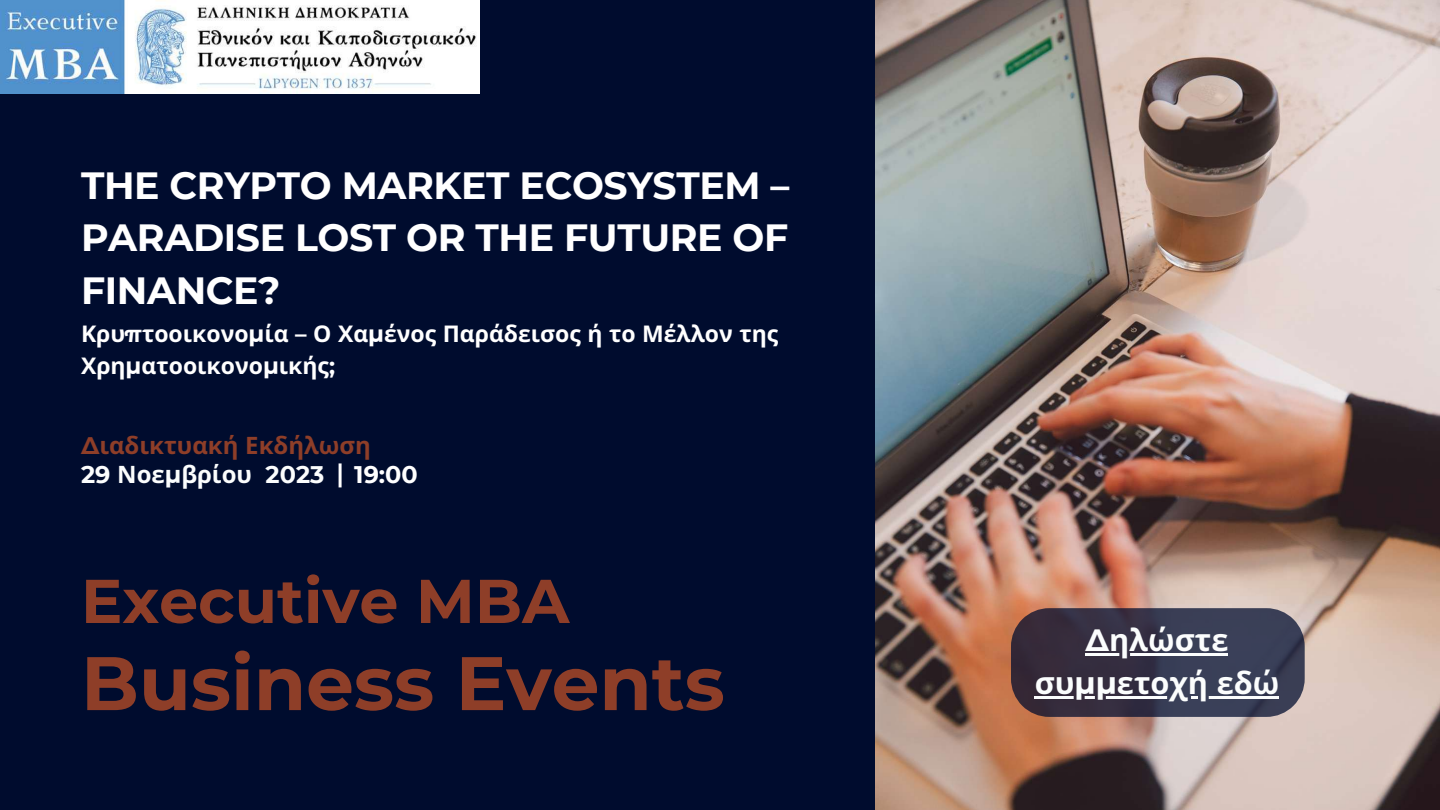
<style>
.page{position:relative;width:1440px;height:810px;background:#000c2e}
.page>*{position:absolute;margin:0;border:0;box-sizing:border-box;transform-origin:0 0}
.t1{font:700 75.7px "Montserrat";color:#8e3e28}
.t2{font:700 61.8px "Montserrat";color:#8e3e28}
.t3{font:700 37.9px/52.5px "Montserrat";letter-spacing:-.01em;color:#fff;text-align:justify}
.t4{font:700 30.7px/42.8px "Noto Sans";color:#fbfdfd;text-align:center}
.t5{font:700 24px/28.5px "Noto Sans";color:#8e3e28}
.t6{font:700 24px "Montserrat";color:#fff}
.t7{font:700 23px/31.5px "Noto Sans";color:#fff}
.s1{font-family:"Montserrat"}
.s2{font-family:"Montserrat";color:#fbfdfd}
.s3{color:#fbfdfd}
</style>
<div class="page">
<img style="left:876px;top:0;width:564px;height:810px">
<img style="left:0;top:0;width:479px;height:93px">
<svg style="left:1011px;top:608px;width:294px;height:109px;background:#3e3a4d"></svg>
<hr style="left:1086px;top:653px;width:142px;height:3px;background:#fbfdfd">
<hr style="left:1035px;top:696px;width:244px;height:3px;background:#fbfdfd">
<hr style="left:339px;top:463px;width:3px;height:24px;background:#fff">
<h3 class="t3" style="left:81px;top:159px;width:710px">THE CRYPTO MARKET ECOSYSTEM – PARADISE LOST OR THE FUTURE OF FINANCE?</h3>
<p class="t7" style="left:81px;top:318px;width:699px">Κρυ<span class="s1">π</span>τοοικονο<span class="s1">μ</span>ία <span class="s1">–</span> Ο Χα<span class="s1">μ</span>ένος Παράδεισος ή το Μέλλον της<br>Χρη<span class="s1">μ</span>ατοοικονο<span class="s1">μ</span>ικής<span class="s1">;</span></p>
<p class="t5" style="left:81px;top:431px;width:291px"><span class="s1">Δ</span>ιαδικτυακή Εκδήλωση<br><span class="s2">29</span> <span class="s3">Νοε</span><span class="s2">μ</span><span class="s3">βρίου</span> <span class="s2">2023</span></p>
<p class="t6" style="left:354px;top:460px;width:65px">19:00</p>
<h2 class="t2" style="left:81px;top:563px;width:490px">Executive MBA</h2>
<h1 class="t1" style="left:81px;top:637px;width:645px">Business Events</h1>
<h3 class="t4" style="left:1035px;top:618px;width:246px"><span class="s1">Δ</span>ηλώστε συ<span class="s1">μμ</span>ετοχή εδώ</h3>
</div>
